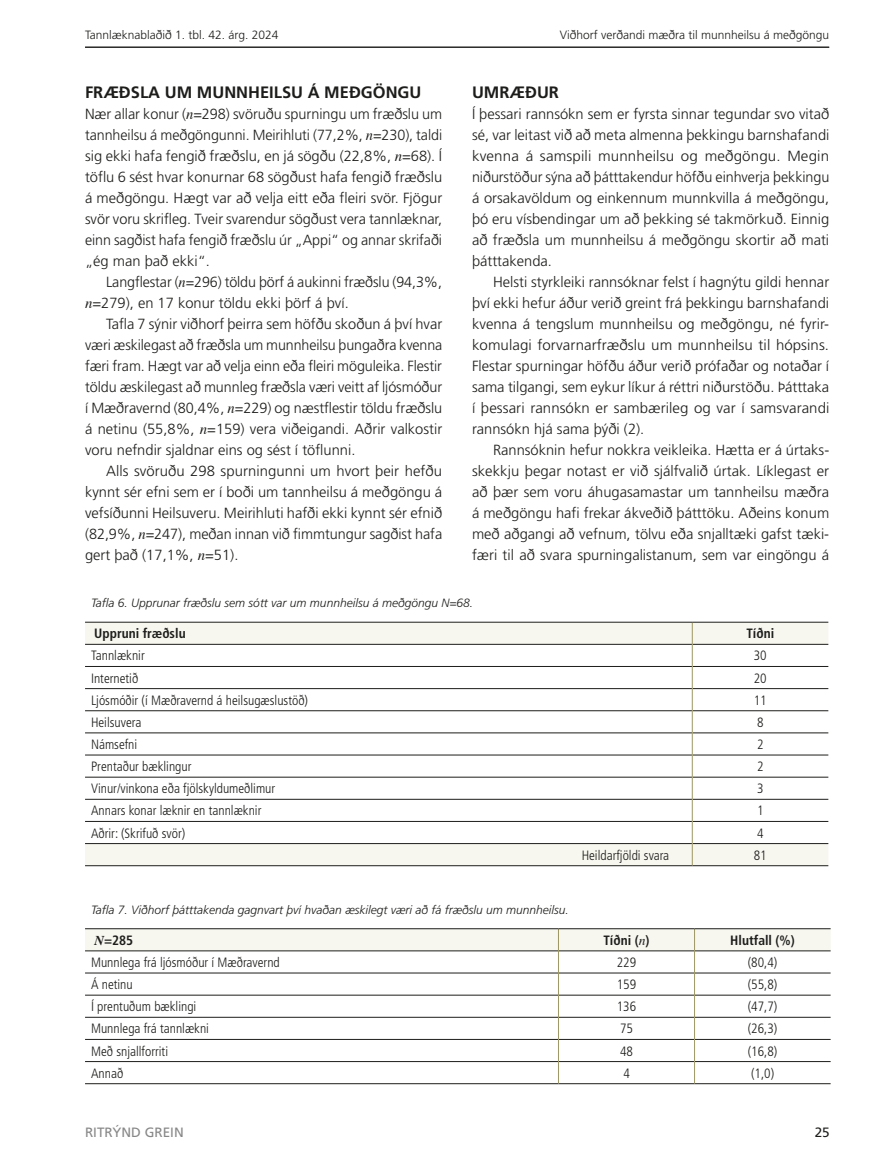
<style>
.page{position:relative;width:893px;height:1170px;background:#fff}
.page>*{position:absolute;margin:0;border:0;box-sizing:border-box;transform-origin:0 0}
.t1{font:700 16.5px "Frutiger LT Std";color:#1d1d1b}
.t2{font:300 14.7px/21px "Frutiger LT Std";color:#1d1d1b;text-align:justify}
.t3{font:300 condensed 13.5px "Frutiger LT Std";color:#1d1d1b}
.t4{font:700 condensed 13.5px "Frutiger LT Std";color:#1d1d1b}
.t5{font:13.5px "Frutiger LT Std";color:#878787}
.t6{font:13.5px "Frutiger LT Std";color:#1d1d1b}
.t7{font:italic 300 12px "Frutiger LT Std";color:#1d1d1b}
.t8{font:300 12px "Frutiger LT Std";color:#1d1d1b}
.s1{font-family:"Times";font-weight:400;font-style:italic}
.s2{font-family:"Times";font-style:italic;font-stretch:normal}
.s3{font-family:"Times";font-weight:400;font-style:italic;font-stretch:normal}
</style>
<div class="page">
<hr style="left:85px;top:47px;width:744px;height:1px;background:#1d1d1b">
<svg style="left:85px;top:623px;width:743px;height:242px"></svg>
<hr style="left:85px;top:644px;width:607px;height:1px;background:#1d1d1b">
<hr style="left:693px;top:644px;width:135px;height:1px;background:#1d1d1b">
<hr style="left:85px;top:666px;width:607px;height:1px;background:#1d1d1b">
<hr style="left:693px;top:666px;width:135px;height:1px;background:#1d1d1b">
<hr style="left:85px;top:688px;width:607px;height:1px;background:#1d1d1b">
<hr style="left:693px;top:688px;width:135px;height:1px;background:#1d1d1b">
<hr style="left:85px;top:710px;width:607px;height:1px;background:#1d1d1b">
<hr style="left:693px;top:710px;width:135px;height:1px;background:#1d1d1b">
<hr style="left:85px;top:732px;width:607px;height:1px;background:#1d1d1b">
<hr style="left:693px;top:732px;width:135px;height:1px;background:#1d1d1b">
<hr style="left:85px;top:754px;width:607px;height:1px;background:#1d1d1b">
<hr style="left:693px;top:754px;width:135px;height:1px;background:#1d1d1b">
<hr style="left:85px;top:776px;width:607px;height:1px;background:#1d1d1b">
<hr style="left:693px;top:776px;width:135px;height:1px;background:#1d1d1b">
<hr style="left:85px;top:799px;width:607px;height:1px;background:#1d1d1b">
<hr style="left:693px;top:799px;width:135px;height:1px;background:#1d1d1b">
<hr style="left:85px;top:821px;width:607px;height:1px;background:#1d1d1b">
<hr style="left:693px;top:821px;width:135px;height:1px;background:#1d1d1b">
<hr style="left:85px;top:843px;width:607px;height:1px;background:#1d1d1b">
<hr style="left:693px;top:843px;width:135px;height:1px;background:#1d1d1b">
<hr style="left:85px;top:865px;width:607px;height:1px;background:#1d1d1b">
<hr style="left:692px;top:865px;width:136px;height:1px;background:#1d1d1b">
<svg style="left:692px;top:623px;width:1px;height:242px"></svg>
<hr style="left:85px;top:622px;width:607px;height:1px;background:#1d1d1b">
<hr style="left:692px;top:622px;width:136px;height:1px;background:#1d1d1b">
<hr style="left:85px;top:1083px;width:473px;height:1px;background:#1d1d1b">
<hr style="left:558px;top:1083px;width:136px;height:1px;background:#1d1d1b">
<hr style="left:694px;top:1083px;width:137px;height:1px;background:#1d1d1b">
<svg style="left:85px;top:929px;width:746px;height:154px"></svg>
<hr style="left:85px;top:928px;width:473px;height:1px;background:#1d1d1b">
<hr style="left:558px;top:928px;width:136px;height:1px;background:#1d1d1b">
<hr style="left:694px;top:928px;width:137px;height:1px;background:#1d1d1b">
<p class="t8" style="left:85px;top:28px;width:195px">Tannlæknablaðið 1. tbl. 42. árg. 2024</p>
<p class="t8" style="left:560px;top:28px;width:271px">Viðhorf verðandi mæðra til munnheilsu á meðgöngu</p>
<p class="t1" style="left:85px;top:82px;width:338px">FRÆÐSLA UM MUNNHEILSU Á MEÐGÖNGU</p>
<p class="t2" style="left:85px;top:103px;width:359px">Nær allar konur (<span class="s1">n</span>=298) svöruðu spurningu um fræðslu um tannheilsu á meðgöngunni. Meirihluti (77,2%, <span class="s1">n</span>=230), taldi sig ekki hafa fengið fræðslu, en já sögðu (22,8%, <span class="s1">n</span>=68). Í töflu 6 sést hvar konurnar 68 sögðust hafa fengið fræðslu á meðgöngu. Hægt var að velja eitt eða fleiri svör. Fjögur svör voru skrifleg. Tveir svarendur sögðust vera tannlæknar, einn sagðist hafa fengið fræðslu úr „Appi“ og annar skrifaði „ég man það ekki“.</p>
<p class="t2" style="left:85px;top:271px;width:358px;text-indent:21px">Langflestar (<span class="s1">n</span>=296) töldu þörf á aukinni fræðslu (94,3%, <span class="s1">n</span>=279), en 17 konur töldu ekki þörf á því.</p>
<p class="t2" style="left:85px;top:313px;width:359px;text-indent:21px">Tafla 7 sýnir viðhorf þeirra sem höfðu skoðun á því hvar væri æskilegast að fræðsla um munnheilsu þungaðra kvenna færi fram. Hægt var að velja einn eða fleiri möguleika. Flestir töldu æskilegast að munnleg fræðsla væri veitt af ljósmóður í Mæðravernd (80,4%, <span class="s1">n</span>=229) og næstflestir töldu fræðslu á netinu (55,8%, <span class="s1">n</span>=159) vera viðeigandi. Aðrir valkostir voru nefndir sjaldnar eins og sést í töflunni.</p>
<p class="t2" style="left:85px;top:460px;width:359px;text-indent:21px">Alls svöruðu 298 spurningunni um hvort þeir hefðu kynnt sér efni sem er í boði um tannheilsu á meðgöngu á vefsíðunni Heilsuveru. Meirihluti hafði ekki kynnt sér efnið (82,9%, <span class="s1">n</span>=247), meðan innan við fimmtungur sagðist hafa gert það (17,1%, <span class="s1">n</span>=51).</p>
<p class="t7" style="left:91px;top:596px;width:384px">Tafla 6. Upprunar fræðslu sem sótt var um munnheilsu á meðgöngu N=68.</p>
<p class="t4" style="left:94px;top:625px;width:93px">Uppruni fræðslu</p>
<p class="t4" style="left:746px;top:625px;width:29px">Tíðni</p>
<p class="t3" style="left:91px;top:648px;width:55px">Tannlæknir</p>
<p class="t3" style="left:754px;top:648px;width:14px">30</p>
<p class="t3" style="left:91px;top:670px;width:49px">Internetið</p>
<p class="t3" style="left:754px;top:670px;width:14px">20</p>
<p class="t3" style="left:91px;top:692px;width:219px">Ljósmóðir (í Mæðravernd á heilsugæslustöð)</p>
<p class="t3" style="left:754px;top:692px;width:14px">11</p>
<p class="t3" style="left:91px;top:714px;width:52px">Heilsuvera</p>
<p class="t3" style="left:757px;top:714px;width:8px">8</p>
<p class="t3" style="left:91px;top:736px;width:48px">Námsefni</p>
<p class="t3" style="left:757px;top:736px;width:8px">2</p>
<p class="t3" style="left:91px;top:758px;width:102px">Prentaður bæklingur</p>
<p class="t3" style="left:757px;top:758px;width:8px">2</p>
<p class="t3" style="left:91px;top:781px;width:186px">Vinur/vinkona eða fjölskyldumeðlimur</p>
<p class="t3" style="left:757px;top:781px;width:8px">3</p>
<p class="t3" style="left:91px;top:803px;width:172px">Annars konar læknir en tannlæknir</p>
<p class="t3" style="left:757px;top:803px;width:8px">1</p>
<p class="t3" style="left:91px;top:825px;width:96px">Aðrir: (Skrifuð svör)</p>
<p class="t3" style="left:757px;top:825px;width:8px">4</p>
<p class="t3" style="left:582px;top:847px;width:89px">Heildarfjöldi svara</p>
<p class="t3" style="left:754px;top:847px;width:14px">81</p>
<p class="t1" style="left:472px;top:82px;width:89px">UMRÆÐUR</p>
<p class="t2" style="left:472px;top:103px;width:359px">Í þessari rannsókn sem er fyrsta sinnar tegundar svo vitað sé, var leitast við að meta almenna þekkingu barnshafandi kvenna á samspili munnheilsu og meðgöngu. Megin niðurstöður sýna að þátttakendur höfðu einhverja þekkingu á orsakavöldum og einkennum munnkvilla á meðgöngu, þó eru vísbendingar um að þekking sé takmörkuð. Einnig að fræðsla um munnheilsu á meðgöngu skortir að mati þátttakenda.</p>
<p class="t2" style="left:472px;top:271px;width:359px;text-indent:21px">Helsti styrkleiki rannsóknar felst í hagnýtu gildi hennar því ekki hefur áður verið greint frá þekkingu barnshafandi kvenna á tengslum munnheilsu og meðgöngu, né fyrir&shy;komulagi forvarnarfræðslu um munnheilsu til hópsins.<br>Flestar spurningar höfðu áður verið prófaðar og notaðar í sama tilgangi, sem eykur líkur á réttri niðurstöðu. Þátttaka í þessari rannsókn er sambærileg og var í samsvarandi rannsókn hjá sama þýði (2).</p>
<p class="t2" style="left:472px;top:439px;width:359px;text-indent:21px">Rannsóknin hefur nokkra veikleika. Hætta er á úrtaks&shy;skekkju þegar notast er við sjálfvalið úrtak. Líklegast er að þær sem voru áhugasamastar um tannheilsu mæðra á meðgöngu hafi frekar ákveðið þátttöku. Aðeins konum með aðgangi að vefnum, tölvu eða snjalltæki gafst tæki&shy;færi til að svara spurningalistanum, sem var eingöngu á</p>
<p class="t7" style="left:91px;top:902px;width:479px">Tafla 7. Viðhorf þátttakenda gagnvart því hvaðan æskilegt væri að fá fræðslu um munnheilsu.</p>
<p class="t4" style="left:94px;top:932px;width:40px"><span class="s2">N</span>=285</p>
<p class="t4" style="left:603px;top:932px;width:48px">Tíðni (<span class="s3">n</span>)</p>
<p class="t4" style="left:730px;top:932px;width:66px">Hlutfall (%)</p>
<p class="t3" style="left:91px;top:954px;width:190px">Munnlega frá ljósmóður í Mæðravernd</p>
<p class="t3" style="left:617px;top:954px;width:21px">229</p>
<p class="t3" style="left:748px;top:954px;width:31px">(80,4)</p>
<p class="t3" style="left:91px;top:976px;width:43px">Á netinu</p>
<p class="t3" style="left:617px;top:976px;width:21px">159</p>
<p class="t3" style="left:748px;top:976px;width:31px">(55,8)</p>
<p class="t3" style="left:91px;top:998px;width:107px">Í prentuðum bæklingi</p>
<p class="t3" style="left:617px;top:998px;width:21px">136</p>
<p class="t3" style="left:748px;top:998px;width:31px">(47,7)</p>
<p class="t3" style="left:91px;top:1020px;width:119px">Munnlega frá tannlækni</p>
<p class="t3" style="left:620px;top:1020px;width:14px">75</p>
<p class="t3" style="left:748px;top:1020px;width:31px">(26,3)</p>
<p class="t3" style="left:91px;top:1043px;width:79px">Með snjallforriti</p>
<p class="t3" style="left:620px;top:1043px;width:14px">48</p>
<p class="t3" style="left:748px;top:1043px;width:31px">(16,8)</p>
<p class="t3" style="left:91px;top:1065px;width:34px">Annað</p>
<p class="t3" style="left:623px;top:1065px;width:8px">4</p>
<p class="t3" style="left:751px;top:1065px;width:25px">(1,0)</p>
<p class="t5" style="left:85px;top:1124px;width:100px">RITRÝND GREIN</p>
<p class="t6" style="left:815px;top:1124px;width:17px">25</p>
</div>
